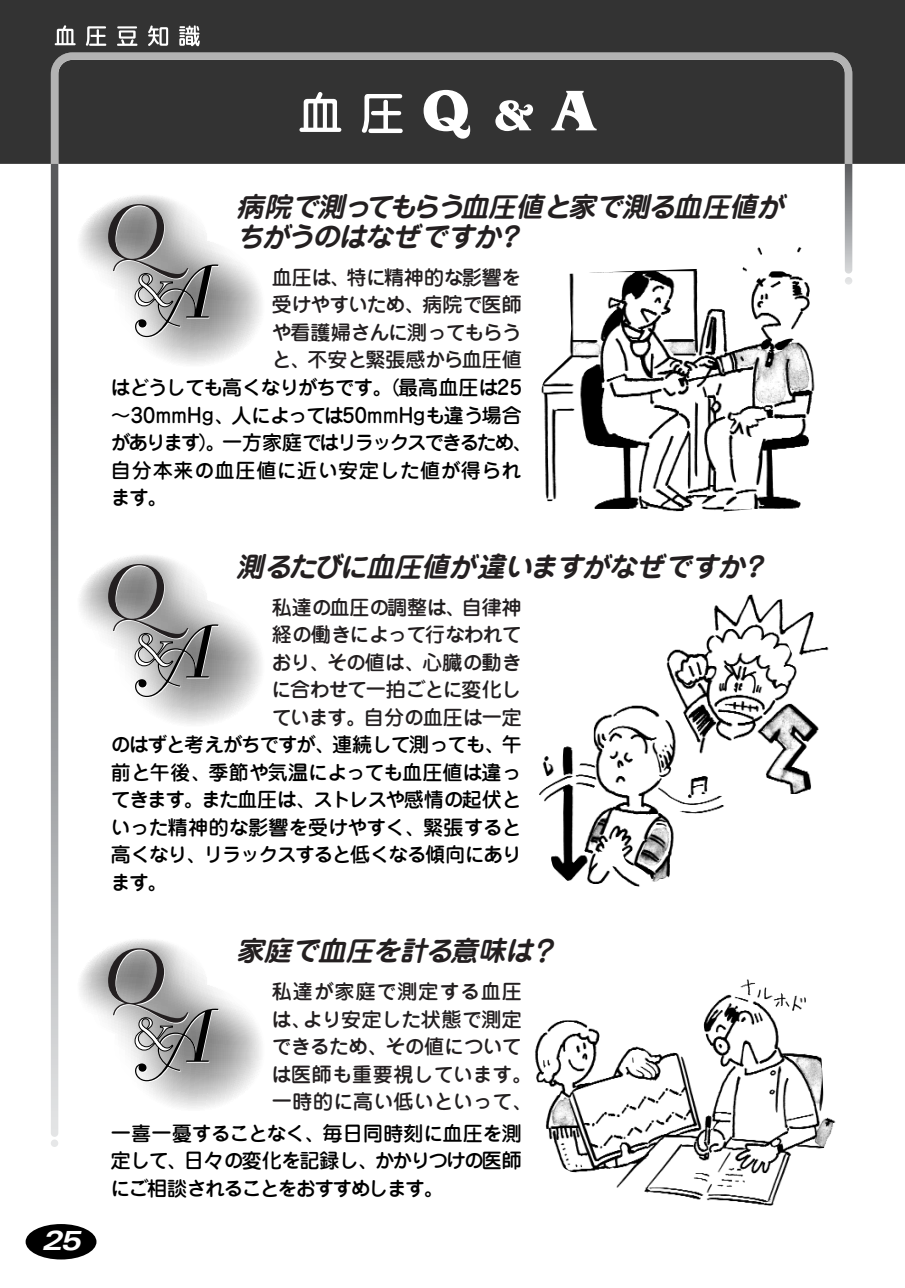
<style>
.page{position:relative;width:905px;height:1288px;background:#fff}
.page>*{position:absolute;margin:0;border:0;box-sizing:border-box;transform-origin:0 0}
.t1{font:italic 700 27.5px/30px "Jun 501";color:#231f20}
.t2{font:italic 700 expanded 27.5px "Univers";color:#fff}
.t3{font:500 20px/27.5px "Jun 34";letter-spacing:-.05em;color:#000;text-align:justify}
.t4{font:500 20px/27.5px "Jun 34";letter-spacing:-.025em;color:#231f20;text-align:justify}
.t5{font:500 20px/27.5px "Jun 34";color:#000}
.t6{font:500 20px/27.5px "Jun 34";letter-spacing:.025em;color:#231f20}
</style>
<div class="page">
<svg style="left:51px;top:164px;width:7px;height:983px;background:#8f9093"></svg>
<svg style="left:845px;top:164px;width:7px;height:120px"></svg>
<div style="left:0;top:0;width:905px;height:164px;background:#333"></div>
<svg style="left:299px;top:92px;width:42px;height:40px"></svg>
<svg style="left:362px;top:94px;width:41px;height:39px"></svg>
<svg style="left:424px;top:90px;width:46px;height:49px"></svg>
<svg style="left:495px;top:100px;width:38px;height:31px"></svg>
<svg style="left:551px;top:91px;width:46px;height:39px"></svg>
<svg style="left:55px;top:25px;width:21px;height:20px"></svg>
<svg style="left:86px;top:26px;width:20px;height:20px"></svg>
<svg style="left:117px;top:26px;width:20px;height:20px"></svg>
<svg style="left:148px;top:25px;width:20px;height:21px"></svg>
<svg style="left:179px;top:25px;width:21px;height:21px"></svg>
<div style="left:26px;top:1224px;width:70px;height:35px;background:#000;border-radius:50%"></div>
<svg style="left:80px;top:195px;width:181px;height:169px"></svg>
<svg style="left:80px;top:555px;width:181px;height:169px"></svg>
<svg style="left:80px;top:939px;width:181px;height:169px"></svg>
<img style="left:539px;top:594px;width:290px;height:293px">
<img style="left:535px;top:979px;width:301px;height:226px">
<img style="left:541px;top:247px;width:274px;height:264px">
<h1 class="t2" style="left:42px;top:1230px;width:40px">25</h1>
<h1 class="t1" style="left:236px;top:195px;width:555px">病院で測ってもらう血圧値と家で測る血圧値がちがうのはなぜですか?</h1>
<p class="t4" style="left:272px;top:266px;width:252px">血圧は、特に精神的な影響を受けやすいため、病院で医師や看護婦さんに測ってもらうと、不安と緊張感から血圧値</p>
<p class="t5" style="left:111px;top:376px;width:423px">はどうしても高くなりがちです。（最高血圧は25～30mmHg、人によっては50mmHgも違う場合があります）。一方家庭ではリラックスできるため、自分本来の血圧値に近い安定した値が得られます。</p>
<h1 class="t1" style="left:236px;top:555px;width:534px">測るたびに血圧値が違いますがなぜですか?</h1>
<p class="t4" style="left:272px;top:596px;width:252px">私達の血圧の調整は、自律神経の働きによって行なわれており、その値は、心臓の動きに合わせて一拍ごとに変化しています。自分の血圧は一定</p>
<p class="t3" style="left:111px;top:733px;width:413px">のはずと考えがちですが、連続して測っても、午前と午後、季節や気温によっても血圧値は違ってきます。また血圧は、ストレスや感情の起伏といった精神的な影響を受けやすく、緊張すると高くなり、リラックスすると低くなる傾向にあります。</p>
<h1 class="t1" style="left:236px;top:939px;width:327px">家庭で血圧を計る意味は？</h1>
<p class="t6" style="left:272px;top:980px;width:262px">私達が家庭で測定する血圧は、より安定した状態で測定できるため、その値については医師も重要視しています。一時的に高い低いといって、</p>
<p class="t3" style="left:111px;top:1121px;width:413px">一喜一憂することなく、毎日同時刻に血圧を測定して、日々の変化を記録し、かかりつけの医師にご相談されることをおすすめします。</p>
</div>
